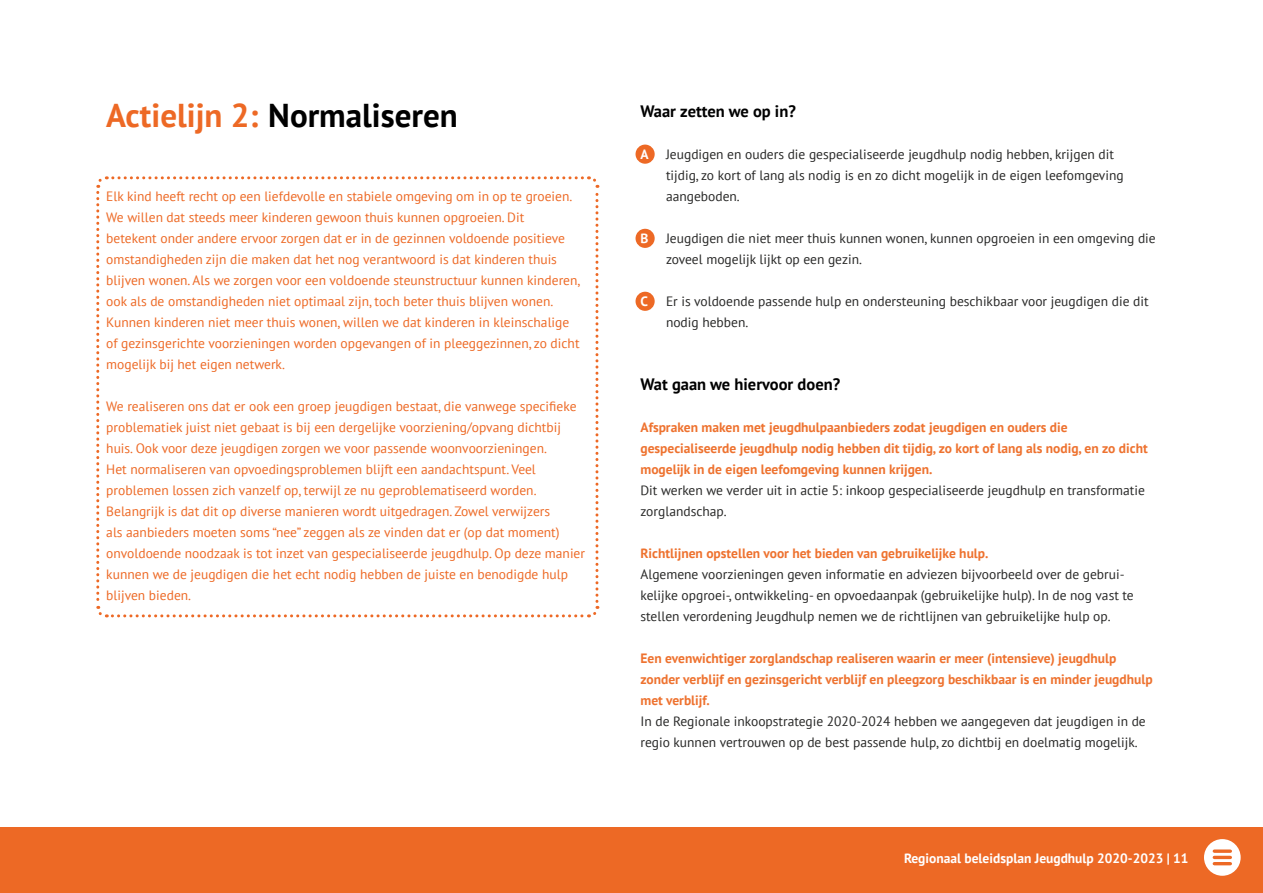
<style>
.page{position:relative;width:1263px;height:893px;background:#fff}
.page>*{position:absolute;margin:0;border:0;box-sizing:border-box;transform-origin:0 0}
.t1{font:700 33px "PT Sans";color:#000}
.t2{font:700 16.5px "PT Sans";color:#000}
.t3{font:13.5px/21px "PT Sans";color:#ed6925}
.t4{font:13.5px/21px "PT Sans";color:#282827}
.t5{font:700 13.5px/21px "PT Sans";color:#ee722f}
.t6{font:700 13.5px "PT Sans";color:#fff}
.s1{color:#ed6925}
</style>
<div class="page">
<div style="left:0;top:827px;width:1263px;height:66px;background:#ed6925"></div>
<div style="left:635px;top:145px;width:20px;height:19px;background:#ed6925;border-radius:50%"></div>
<div style="left:635px;top:229px;width:20px;height:19px;background:#ed6925;border-radius:50%"></div>
<div style="left:635px;top:292px;width:20px;height:19px;background:#ed6925;border-radius:50%"></div>
<svg style="left:96px;top:176px;width:504px;height:442px"></svg>
<svg style="left:1204px;top:839px;width:37px;height:37px"></svg>
<svg style="left:1214px;top:849px;width:16px;height:4px"></svg>
<hr style="left:1214px;top:856px;width:16px;height:3px;background:#ed6925">
<hr style="left:1214px;top:862px;width:16px;height:3px;background:#ed6925">
<h1 class="t1" style="left:106px;top:94px;width:353px"><span class="s1">Actielijn 2:</span> Normaliseren</h1>
<p class="t3" style="left:106px;top:185px;width:476px">Elk kind heeft recht op een liefdevolle en stabiele omgeving om in op te groeien.<br>We willen dat steeds meer kinderen gewoon thuis kunnen opgroeien. Dit<br>betekent onder andere ervoor zorgen dat er in de gezinnen voldoende positieve omstandigheden zijn die maken dat het nog verantwoord is dat kinderen thuis blijven wonen. Als we zorgen voor een voldoende steunstructuur kunnen kinderen, ook als de omstandigheden niet optimaal zijn, toch beter thuis blijven wonen.<br>Kunnen kinderen niet meer thuis wonen, willen we dat kinderen in kleinschalige of gezinsgerichte voorzieningen worden opgevangen of in pleeggezinnen, zo dicht mogelijk bij het eigen netwerk.</p>
<p class="t3" style="left:106px;top:395px;width:480px">We realiseren ons dat er ook een groep jeugdigen bestaat, die vanwege specifieke problematiek juist niet gebaat is bij een dergelijke voorziening/opvang dichtbij huis. Ook voor deze jeugdigen zorgen we voor passende woonvoorzieningen.<br>Het normaliseren van opvoedingsproblemen blijft een aandachtspunt. Veel problemen lossen zich vanzelf op, terwijl ze nu geproblematiseerd worden.<br>Belangrijk is dat dit op diverse manieren wordt uitgedragen. Zowel verwijzers<br>als aanbieders moeten soms “nee” zeggen als ze vinden dat er (op dat moment) onvoldoende noodzaak is tot inzet van gespecialiseerde jeugdhulp. Op deze manier kunnen we de jeugdigen die het echt nodig hebben de juiste en benodigde hulp blijven bieden.</p>
<p class="t2" style="left:640px;top:100px;width:157px">Waar zetten we op in?</p>
<p class="t6" style="left:640px;top:145px;width:10px">A</p>
<p class="t4" style="left:666px;top:143px;width:459px">Jeugdigen en ouders die gespecialiseerde jeugdhulp nodig hebben, krijgen dit tijdig, zo kort of lang als nodig is en zo dicht mogelijk in de eigen leefomgeving aangeboden.</p>
<p class="t6" style="left:640px;top:229px;width:9px">B</p>
<p class="t4" style="left:666px;top:227px;width:491px">Jeugdigen die niet meer thuis kunnen wonen, kunnen opgroeien in een omgeving die zoveel mogelijk lijkt op een gezin.</p>
<p class="t6" style="left:640px;top:292px;width:9px">C</p>
<p class="t4" style="left:666px;top:290px;width:484px">Er is voldoende passende hulp en ondersteuning beschikbaar voor jeugdigen die dit nodig hebben.</p>
<p class="t2" style="left:640px;top:373px;width:201px">Wat gaan we hiervoor doen?</p>
<p class="t5" style="left:640px;top:417px;width:509px">Afspraken maken met jeugdhulpaanbieders zodat jeugdigen en ouders die gespecialiseerde jeugdhulp nodig hebben dit tijdig, zo kort of lang als nodig, en zo dicht mogelijk in de eigen leefomgeving kunnen krijgen.</p>
<p class="t4" style="left:640px;top:479px;width:506px">Dit werken we verder uit in actie 5: inkoop gespecialiseerde jeugdhulp en transformatie zorglandschap.</p>
<p class="t5" style="left:640px;top:543px;width:349px">Richtlijnen opstellen voor het bieden van gebruikelijke hulp.</p>
<p class="t4" style="left:640px;top:563px;width:495px">Algemene voorzieningen geven informatie en adviezen bijvoorbeeld over de gebrui&shy;kelijke opgroei-, ontwikkeling- en opvoedaanpak (gebruikelijke hulp). In de nog vast te stellen verordening Jeugdhulp nemen we de richtlijnen van gebruikelijke hulp op.</p>
<p class="t5" style="left:640px;top:648px;width:514px">Een evenwichtiger zorglandschap realiseren waarin er meer (intensieve) jeugdhulp zonder verblijf en gezinsgericht verblijf en pleegzorg beschikbaar is en minder jeugdhulp met verblijf.</p>
<p class="t4" style="left:640px;top:711px;width:507px">In de Regionale inkoopstrategie 2020-2024 hebben we aangegeven dat jeugdigen in de regio kunnen vertrouwen op de best passende hulp, zo dichtbij en doelmatig mogelijk.</p>
<p class="t6" style="left:904px;top:849px;width:286px">Regionaal beleidsplan Jeugdhulp 2020-2023 | 11</p>
</div>
